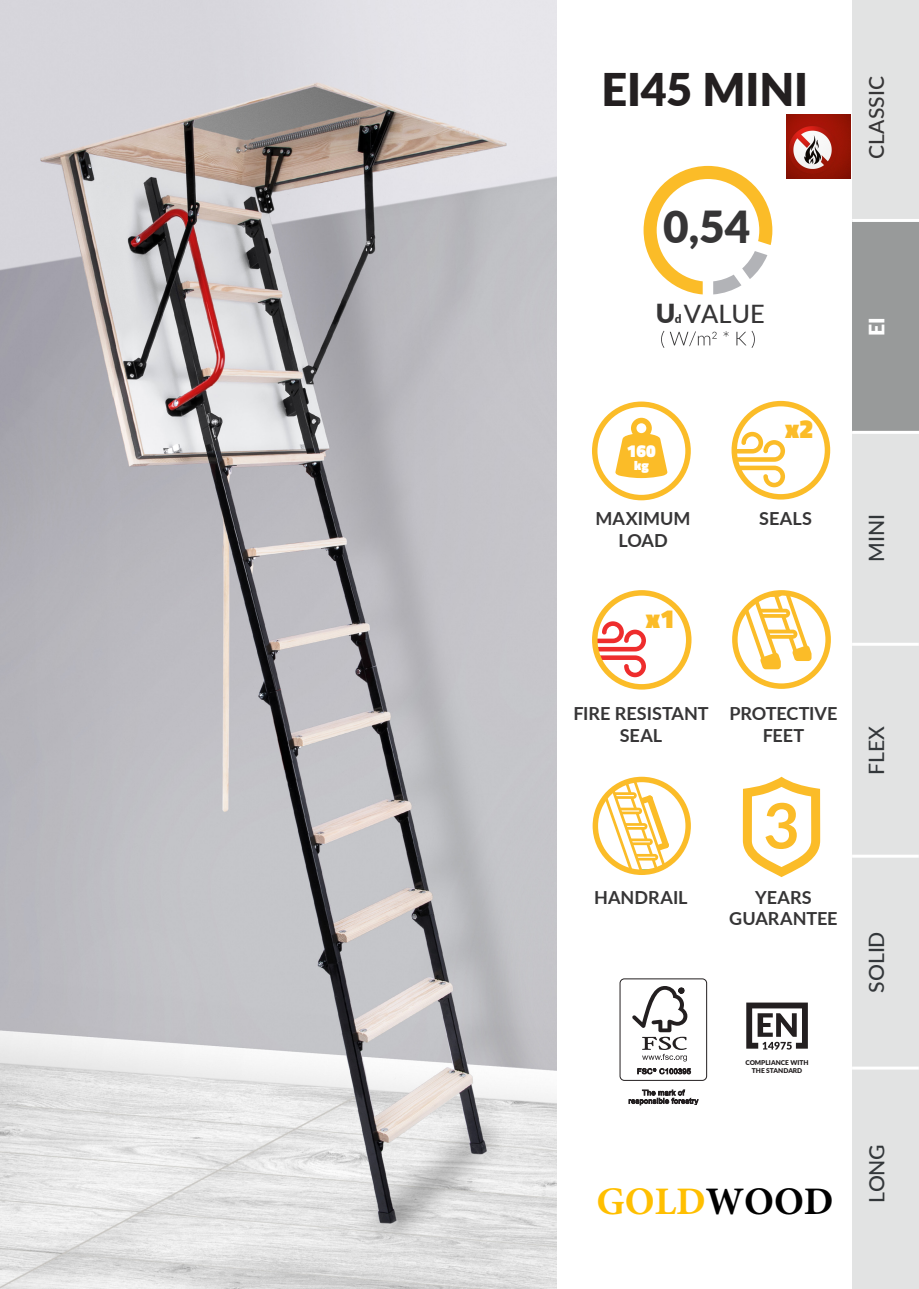
<style>
.page{position:relative;width:919px;height:1289px;background:#fff}
.page>*{position:absolute;margin:0;border:0;box-sizing:border-box;transform-origin:0 0}
.t1{font:700 62.55px "Lato";color:#fbbc28}
.t2{font:900 45px "Lato";letter-spacing:-.005em;color:#231f20}
.t3{font:900 44.1px "Lato";color:#363536}
.t4{font:700 39px "Minion Pro";color:#ffbf00}
.t5{font:900 26.4px "Cairo";color:#fbbc28}
.t6{font:900 26.25px "Cairo";color:#fbbc28}
.t7{font:500 25.35px "Lato";color:#363536}
.t8{font:500 21.15px "Lato";color:#33373a}
.t9{font:900 21.15px "Lato";color:#fff}
.t10{font:500 21px "Lato";color:#363536}
.t11{font:700 18px "Lato";color:#363536}
.t12{font:900 17.55px "Cairo";color:#fff}
.t13{font:900 13.2px "Cairo";color:#fff}
.t14{font:900 6.6px/7.9px "Lato";color:#231f20;text-align:center}
.s1{font-weight:900;font-size:26.25px}
.s2{font-weight:900;font-size:11.85px}
.s3{color:#000}
</style>
<div class="page">
<img style="left:0;top:0;width:557px;height:1288px">
<svg style="left:661px;top:331px;width:55px;height:17px"></svg>
<svg style="left:723px;top:331px;width:5px;height:6px"></svg>
<svg style="left:736px;top:331px;width:18px;height:17px"></svg>
<svg style="left:643px;top:166px;width:129px;height:128px"></svg>
<svg style="left:592px;top:401px;width:98px;height:99px"></svg>
<svg style="left:732px;top:590px;width:98px;height:99px"></svg>
<svg style="left:592px;top:776px;width:98px;height:99px"></svg>
<svg style="left:731px;top:401px;width:99px;height:98px"></svg>
<svg style="left:742px;top:776px;width:78px;height:101px"></svg>
<svg style="left:592px;top:590px;width:99px;height:99px"></svg>
<div style="left:852px;top:0;width:66px;height:1288px;background:#e2e3e3"></div>
<div style="left:852px;top:220px;width:66px;height:212px;background:#989a9a"></div>
<hr style="left:852px;top:219px;width:66px;height:3px;background:#fff">
<hr style="left:852px;top:431px;width:66px;height:3px;background:#fff">
<hr style="left:852px;top:642px;width:66px;height:3px;background:#fff">
<hr style="left:852px;top:854px;width:66px;height:3px;background:#fff">
<hr style="left:852px;top:1066px;width:66px;height:3px;background:#fff">
<svg style="left:746px;top:1002px;width:61px;height:47px"></svg>
<div style="left:619px;top:978px;width:88px;height:102px;border:1px solid #231f20;border-radius:4px"></div>
<svg style="left:632px;top:986px;width:55px;height:75px"></svg>
<svg style="left:637px;top:1068px;width:53px;height:6px"></svg>
<svg style="left:628px;top:1089px;width:70px;height:16px"></svg>
<img style="left:786px;top:115px;width:64px;height:64px">
<p class="t2" style="left:601px;top:56px;width:208px">EI45 MINI</p>
<h3 class="t3" style="left:663px;top:193px;width:89px">0,54</h3>
<h3 class="t7" style="left:655px;top:295px;width:111px"><span class="s1">U</span><span class="s2">d</span> VALUE</h3>
<p class="t8" style="left:861px;top:174px;width:121px;rotate:-90deg">KLASYCZNE</p>
<p class="t10" style="left:861px;top:159px;width:84px;rotate:-90deg">CLASSIC</p>
<p class="t9" style="left:860px;top:336px;width:20px;rotate:-90deg">EI</p>
<p class="t12" style="left:627px;top:436px;width:30px">160</p>
<p class="t13" style="left:634px;top:455px;width:16px">kg</p>
<h3 class="t6" style="left:785px;top:407px;width:30px">x2</h3>
<p class="t11" style="left:595px;top:505px;width:96px">MAXIMUM</p>
<p class="t11" style="left:759px;top:505px;width:54px">SEALS</p>
<p class="t11" style="left:618px;top:527px;width:51px">LOAD</p>
<h3 class="t5" style="left:646px;top:597px;width:30px">x1</h3>
<p class="t11" style="left:573px;top:700px;width:137px">FIRE RESISTANT</p>
<p class="t11" style="left:619px;top:722px;width:44px">SEAL</p>
<p class="t11" style="left:729px;top:700px;width:109px">PROTECTIVE</p>
<p class="t11" style="left:762px;top:722px;width:43px">FEET</p>
<h1 class="t1" style="left:763px;top:779px;width:38px">3</h1>
<p class="t11" style="left:594px;top:884px;width:95px">HANDRAIL</p>
<p class="t11" style="left:755px;top:884px;width:58px">YEARS</p>
<p class="t11" style="left:729px;top:905px;width:110px">GUARANTEE</p>
<p class="t14" style="left:745px;top:1057px;width:65px">COMPLIANCE WITH<br>THE STANDARD</p>
<h3 class="t4" style="left:596px;top:1173px;width:239px">GOLD<span class="s3">WOOD</span></h3>
<p class="t8" style="left:861px;top:562px;width:49px;rotate:-90deg">MINI</p>
<p class="t8" style="left:861px;top:774px;width:50px;rotate:-90deg">FLEX</p>
<p class="t8" style="left:861px;top:992px;width:62px;rotate:-90deg">SOLID</p>
<p class="t8" style="left:861px;top:1203px;width:60px;rotate:-90deg">LONG</p>
</div>
